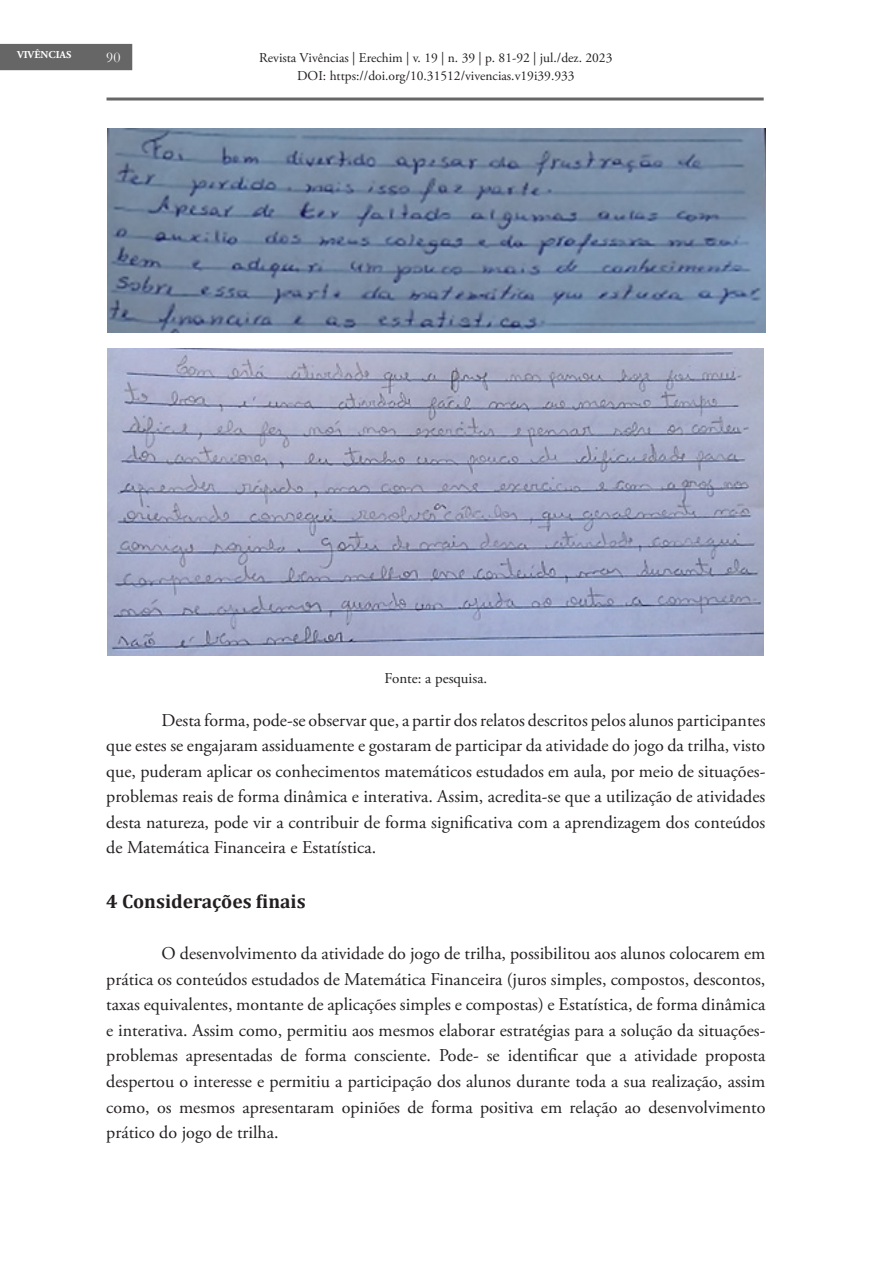
<style>
.page{position:relative;width:893px;height:1263px;background:#fff}
.page>*{position:absolute;margin:0;border:0;box-sizing:border-box;transform-origin:0 0}
.Subtítulos_no_capítu{font:700 19.5px "Cambria";color:#231f20}
.TEXTO_NORMAL{font:18px/25.5px "Adobe Garamond Pro";color:#231f20;text-align:justify}
.Tabela{font:15px "Adobe Garamond Pro";color:#231f20}
.t1{font:15px "Garamond";color:#fff}
.t2{font:13.5px/18px "Adobe Garamond Pro";color:#231f20;text-align:center}
.t3{font:700 10.5px "Adobe Garamond Pro";color:#fff}
</style>
<div class="page">
<div style="left:0;top:44px;width:132px;height:26px;background:#666"></div>
<hr style="left:107px;top:98px;width:657px;height:3px;background:#666">
<img style="left:107px;top:128px;width:658px;height:204px">
<img style="left:108px;top:348px;width:656px;height:308px">
<p class="t3" style="left:17px;top:49px;width:56px">VIVÊNCIAS</p>
<p class="t2" style="left:259px;top:49px;width:355px">Revista Vivências | Erechim | v. 19 | n. 39 | p. 81-92 | jul./dez. 2023<br>DOI: https://doi.org/10.31512/vivencias.v19i39.933</p>
<p class="t1" style="left:106px;top:47px;width:16px">90</p>
<p class="Tabela" style="left:385px;top:669px;width:104px">Fonte: a pesquisa.</p>
<p class="TEXTO_NORMAL" style="left:106px;top:708px;width:661px;text-indent:55px">Desta forma, pode-se observar que, a partir dos relatos descritos pelos alunos participantes que estes se engajaram assiduamente e gostaram de participar da atividade do jogo da trilha, visto que, puderam aplicar os conhecimentos matemáticos estudados em aula, por meio de situações&shy;problemas reais de forma dinâmica e interativa. Assim, acredita-se que a utilização de atividades desta natureza, pode vir a contribuir de forma significativa com a aprendizagem dos conteúdos de Matemática Financeira e Estatística.</p>
<p class="Subtítulos_no_capítu" style="left:106px;top:888px;width:201px">4 Considerações finais</p>
<p class="TEXTO_NORMAL" style="left:106px;top:942px;width:661px;text-indent:55px">O desenvolvimento da atividade do jogo de trilha, possibilitou aos alunos colocarem em prática os conteúdos estudados de Matemática Financeira (juros simples, compostos, descontos, taxas equivalentes, montante de aplicações simples e compostas) e Estatística, de forma dinâmica e interativa. Assim como, permitiu aos mesmos elaborar estratégias para a solução da situações&shy;problemas apresentadas de forma consciente. Pode- se identificar que a atividade proposta despertou o interesse e permitiu a participação dos alunos durante toda a sua realização, assim como, os mesmos apresentaram opiniões de forma positiva em relação ao desenvolvimento prático do jogo de trilha.</p>
</div>
